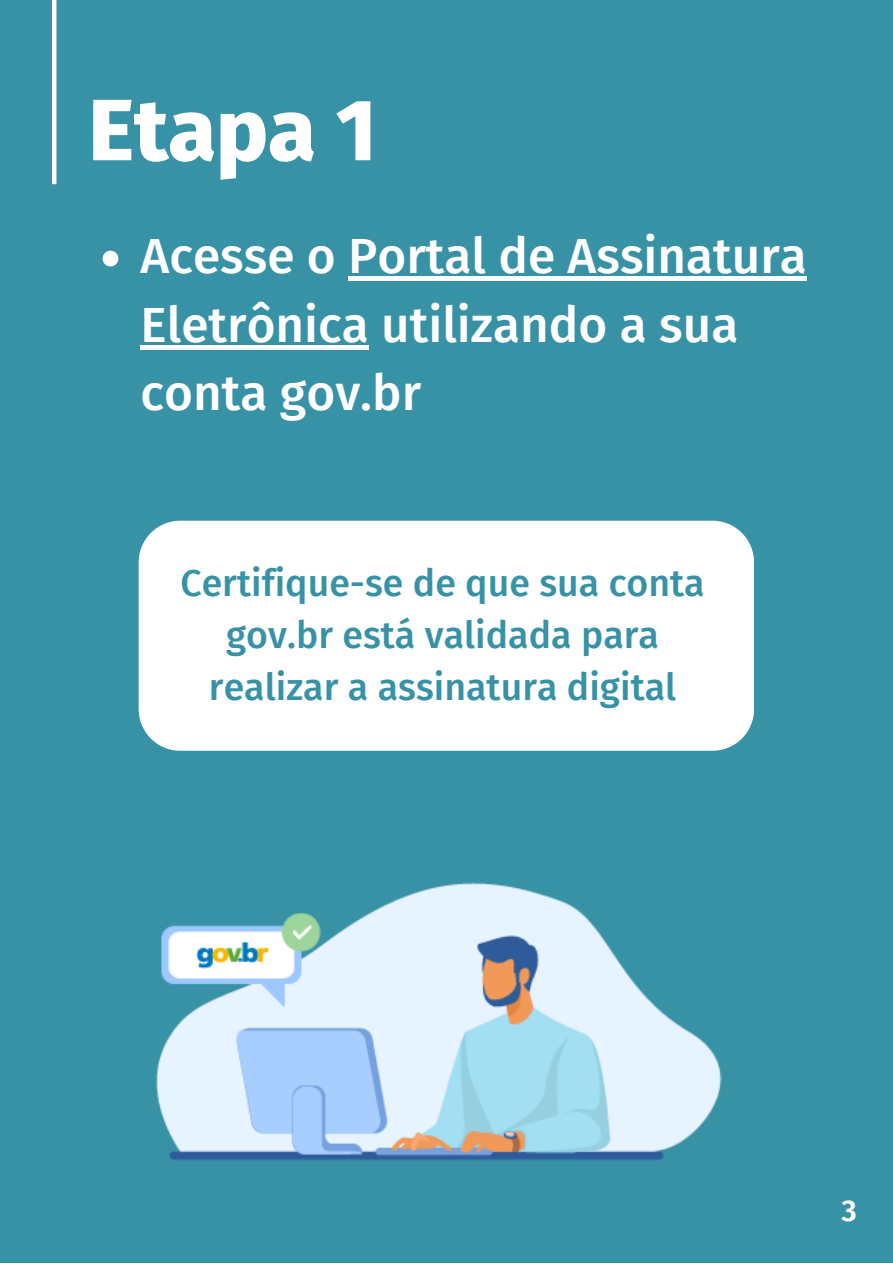
<style>
.page{position:relative;width:893px;height:1264px;background:#fff}
.page>*{position:absolute;margin:0;border:0;box-sizing:border-box;transform-origin:0 0}
.t1{font:800 86.85px "Fira Sans";color:#fff}
.t2{font:500 49.5px/68.6px "Fira Sans";color:#fff}
.t3{font:500 37.5px/51.8px "Fira Sans";color:#3892a6;text-align:center}
.t4{font:600 30px "Fira Sans";color:#fff}
</style>
<div class="page">
<div style="left:0;top:0;width:892px;height:1262px;background:#3892a6"></div>
<hr style="left:52px;top:0;width:4px;height:184px;background:#fff">
<div style="left:139px;top:520px;width:614px;height:230px;background:#fff"></div>
<svg style="left:103px;top:251px;width:15px;height:15px"></svg>
<div style="left:348px;top:276px;width:458px;height:5px;background:#fff"></div>
<hr style="left:141px;top:345px;width:228px;height:4px;background:#fff">
<img style="left:156px;top:882px;width:566px;height:278px">
<p class="t1" style="left:88px;top:79px;width:290px">Etapa 1</p>
<p class="t2" style="left:141px;top:222px;width:667px">Acesse o Portal de Assinatura<br>Eletrônica utilizando a sua conta gov.br</p>
<p class="t3" style="left:180px;top:558px;width:526px">Certifique-se de que sua conta gov.br está validada para realizar a assinatura digital</p>
<p class="t4" style="left:841px;top:1192px;width:17px">3</p>
</div>
